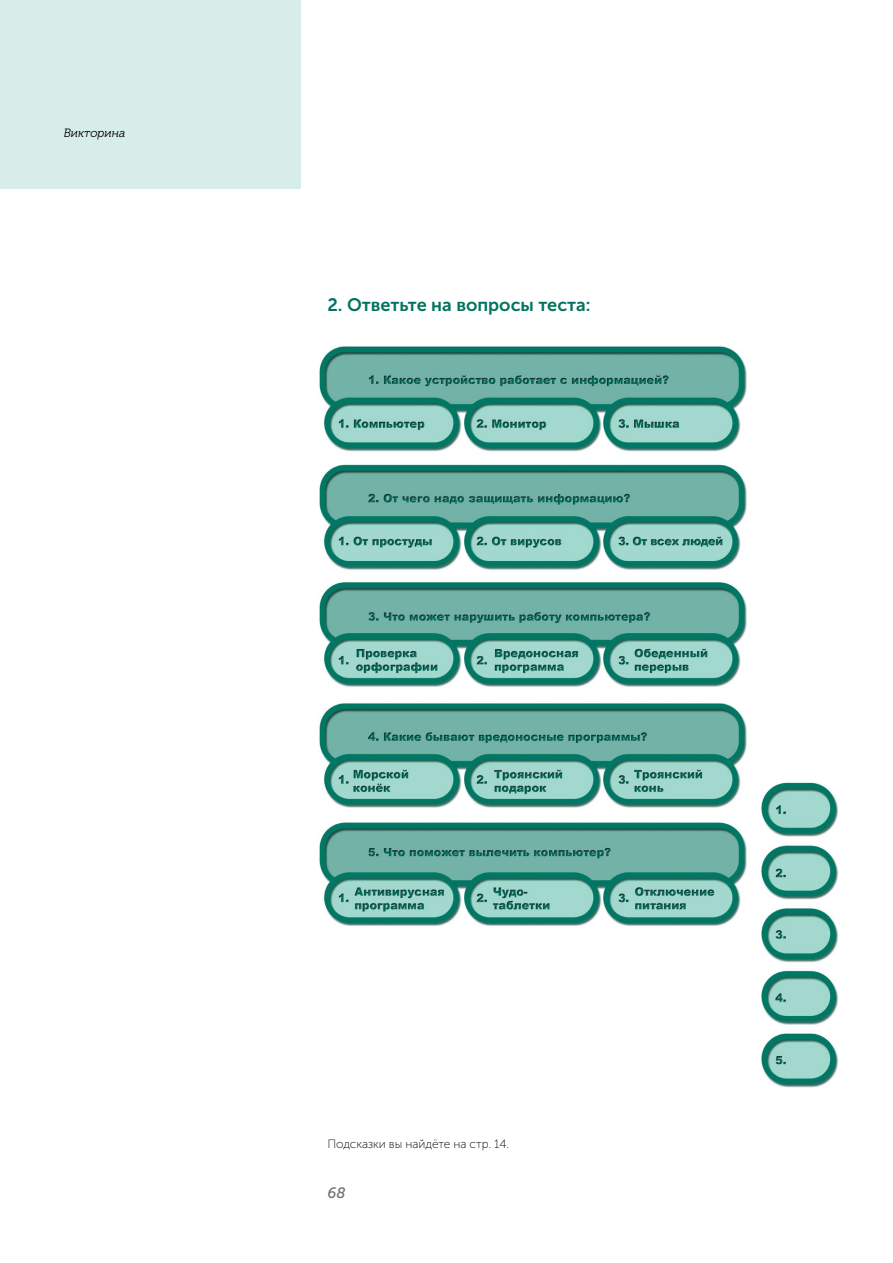
<style>
.page{position:relative;width:893px;height:1263px;background:#fff}
.page>*{position:absolute;margin:0;border:0;box-sizing:border-box;transform-origin:0 0}
.t1{font:18px "Museo Sans Cyrl 700";color:#007360}
.t2{font:italic 15px "Museo Sans Cyrl 500";color:#6d6e71}
.t3{font:12px "Museo Sans Cyrl 100";color:#000}
.t4{font:italic 12px "Museo Cyrl 300";color:#000}
</style>
<div class="page">
<div style="left:0;top:0;width:300px;height:189px;background:#d6ede8"></div>
<img style="left:319px;top:346px;width:520px;height:742px">
<p class="t4" style="left:64px;top:126px;width:63px">Викторина</p>
<h1 class="t1" style="left:327px;top:295px;width:264px">2. Ответьте на вопросы теста:</h1>
<p class="t3" style="left:327px;top:1138px;width:183px">Подсказки вы найдёте на стр. 14.</p>
<p class="t2" style="left:327px;top:1185px;width:20px">68</p>
</div>
